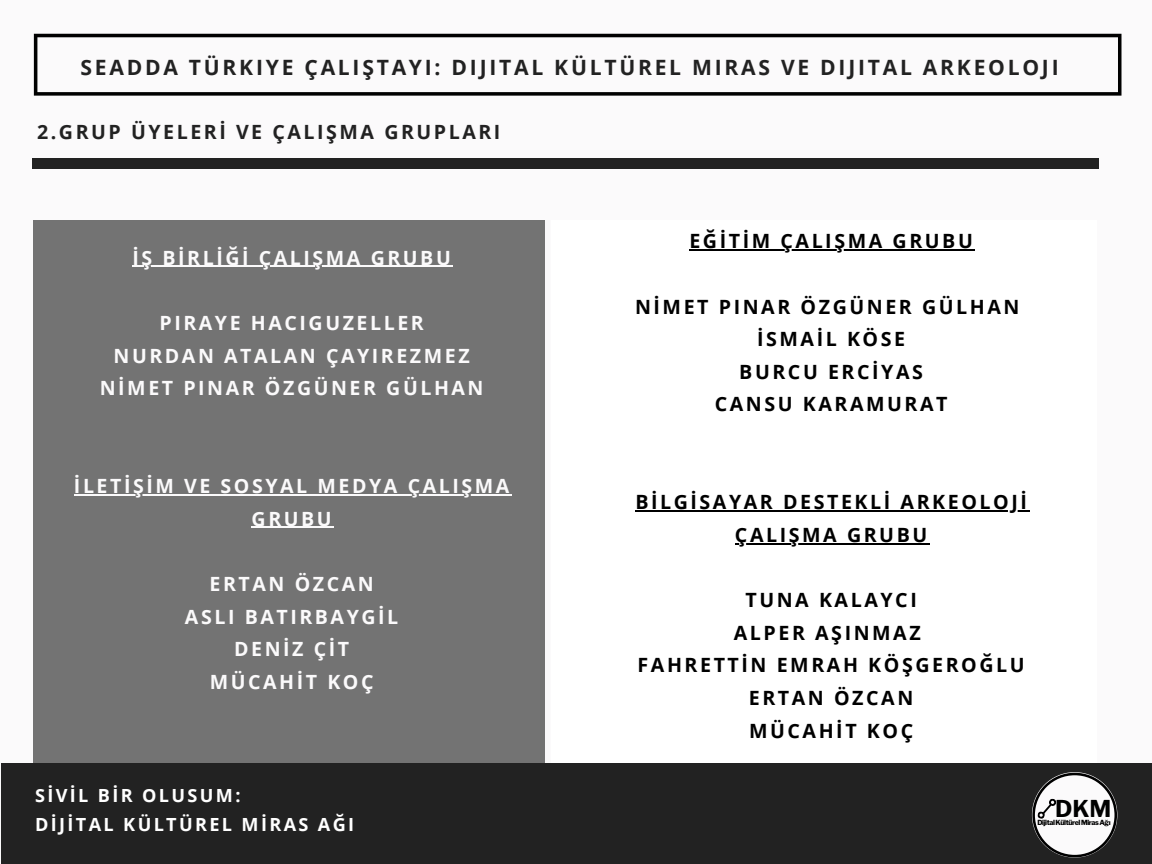
<style>
.page{position:relative;width:1152px;height:864px;background:#fbfafb}
.page>*{position:absolute;margin:0;border:0;box-sizing:border-box;transform-origin:0 0}
.t1{font:700 23.1px "Libre Franklin";color:#000}
.t2{font:700 21.15px "Open Sans";letter-spacing:.13em;color:#222}
.t3{font:700 19.65px/32.7px "Open Sans";letter-spacing:.13em;color:#000;text-align:center}
.t4{font:700 19.65px/32.7px "Open Sans";letter-spacing:.13em;color:#fbfafb;text-align:center}
.t5{font:700 19.65px "Open Sans";letter-spacing:.13em;color:#222}
.t6{font:700 18.15px/29.2px "Open Sans";letter-spacing:.13em;color:#fff}
.t7{font:800 7.05px "Libre Franklin";letter-spacing:-.06em;color:#000}
</style>
<div class="page">
<svg style="left:34px;top:34px;width:1087px;height:62px"></svg>
<div style="left:34px;top:221px;width:510px;height:549px;background:#737373"></div>
<hr style="left:133px;top:266px;width:320px;height:1px;background:#fbfafb">
<hr style="left:74px;top:494px;width:438px;height:1px;background:#fbfafb">
<hr style="left:252px;top:527px;width:82px;height:1px;background:#fbfafb">
<div style="left:33px;top:158px;width:1066px;height:10px;background:#222"></div>
<div style="left:551px;top:221px;width:546px;height:549px;background:#fff"></div>
<hr style="left:689px;top:249px;width:286px;height:2px;background:#000">
<hr style="left:635px;top:510px;width:394px;height:2px;background:#000">
<hr style="left:735px;top:543px;width:195px;height:1px;background:#000">
<div style="left:1px;top:763px;width:1151px;height:100px;background:#222"></div>
<svg style="left:1032px;top:773px;width:85px;height:84px"></svg>
<p class="t2" style="left:81px;top:53px;width:980px">SEADDA TÜRKIYE ÇALIŞTAYI: DIJITAL KÜLTÜREL MIRAS VE DIJITAL ARKEOLOJI</p>
<p class="t5" style="left:37px;top:118px;width:465px">2.GRUP ÜYELERİ VE ÇALIŞMA GRUPLARI</p>
<p class="t4" style="left:133px;top:241px;width:320px">İŞ BİRLİĞİ ÇALIŞMA GRUBU</p>
<p class="t4" style="left:100px;top:306px;width:385px">PIRAYE HACIGUZELLER<br>NURDAN ATALAN ÇAYIREZMEZ<br>NİMET PINAR ÖZGÜNER GÜLHAN</p>
<p class="t4" style="left:74px;top:469px;width:437px">İLETİŞİM VE SOSYAL MEDYA ÇALIŞMA<br>GRUBU</p>
<p class="t4" style="left:185px;top:567px;width:215px">ERTAN ÖZCAN<br>ASLI BATIRBAYGİL<br>DENİZ ÇİT<br>MÜCAHİT KOÇ</p>
<p class="t6" style="left:35px;top:780px;width:321px">SİVİL BİR OLUSUM:<br>DİJİTAL KÜLTÜREL MİRAS AĞI</p>
<p class="t3" style="left:689px;top:224px;width:285px">EĞİTİM ÇALIŞMA GRUBU</p>
<p class="t3" style="left:635px;top:290px;width:386px">NİMET PINAR ÖZGÜNER GÜLHAN<br>İSMAİL KÖSE<br>BURCU ERCİYAS<br>CANSU KARAMURAT</p>
<p class="t3" style="left:635px;top:485px;width:393px">BİLGİSAYAR DESTEKLİ ARKEOLOJİ<br>ÇALIŞMA GRUBU</p>
<p class="t3" style="left:638px;top:583px;width:389px">TUNA KALAYCI<br>ALPER AŞINMAZ<br>FAHRETTİN EMRAH KÖŞGEROĞLU<br>ERTAN ÖZCAN<br>MÜCAHİT KOÇ</p>
<p class="t1" style="left:1055px;top:795px;width:58px">DKM</p>
<p class="t7" style="left:1037px;top:818px;width:75px">DijitalKültürelMirasAğı</p>
</div>
